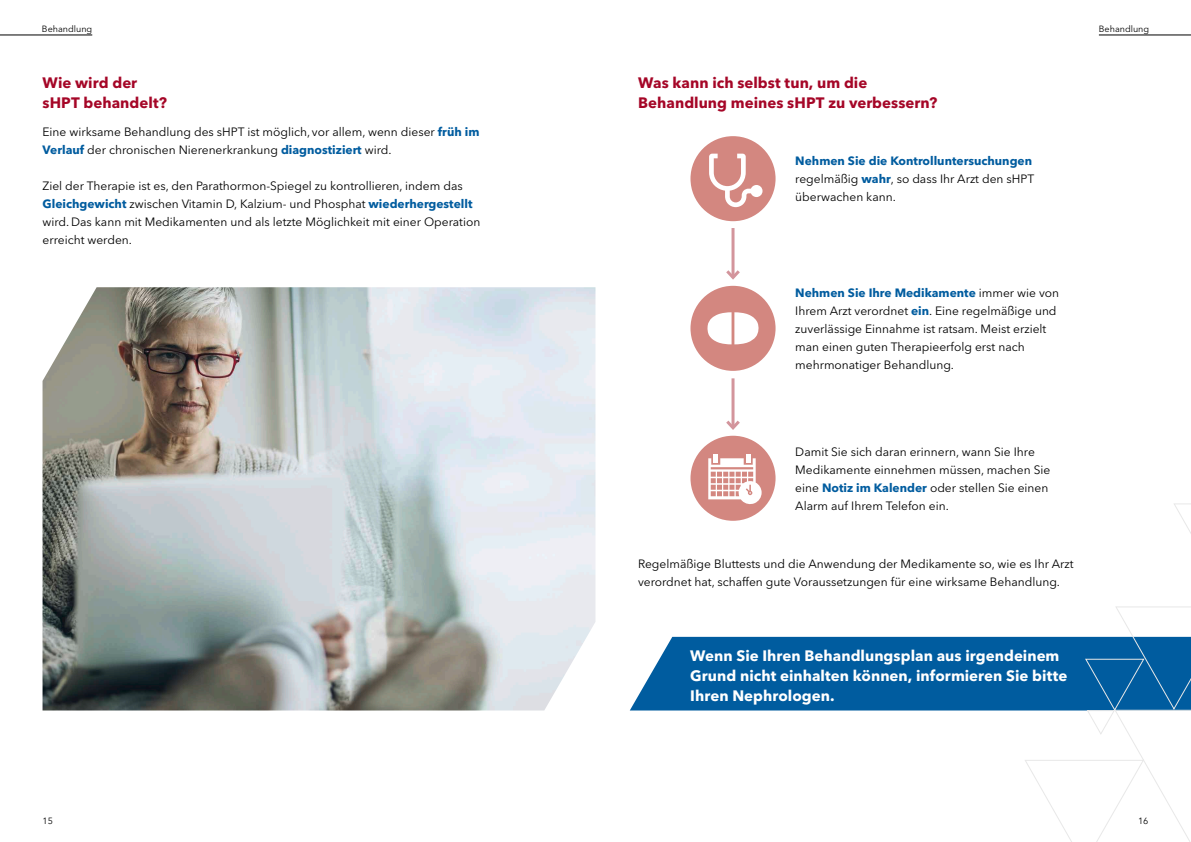
<style>
.page{position:relative;width:1191px;height:842px;background:#fff}
.page>*{position:absolute;margin:0;border:0;box-sizing:border-box;transform-origin:0 0}
.t1{font:700 15px/20px "Avenir Next LT Pro";letter-spacing:.005em;color:#fff}
.t2{font:700 15px/20px "Avenir Next LT Pro";letter-spacing:.005em;color:#a50627}
.t3{font:12px/18px "Avenir Next LT Pro";color:#000}
.t4{font:9px "Avenir Next LT Pro";color:#000}
.s1{font-weight:700;color:#005c9f}
</style>
<div class="page">
<hr style="left:731px;top:228px;width:3px;height:49px;background:#d3959c">
<svg style="left:726px;top:267px;width:14px;height:13px"></svg>
<hr style="left:731px;top:378px;width:3px;height:50px;background:#d3959c">
<svg style="left:726px;top:417px;width:14px;height:13px"></svg>
<div style="left:690px;top:136px;width:85px;height:85px;background:#d38780;border-radius:50%"></div>
<svg style="left:709px;top:154px;width:53px;height:53px"></svg>
<div style="left:690px;top:436px;width:85px;height:85px;background:#d38780;border-radius:50%"></div>
<svg style="left:708px;top:454px;width:53px;height:50px"></svg>
<div style="left:630px;top:637px;width:394px;height:73px;background:#005c9f"></div>
<hr style="left:1098px;top:35px;width:93px;height:1px;background:#000">
<hr style="left:0;top:35px;width:92px;height:1px;background:#000">
<svg style="left:1024px;top:503px;width:167px;height:339px"></svg>
<img style="left:43px;top:287px;width:552px;height:423px">
<div style="left:690px;top:286px;width:85px;height:85px;background:#d38780;border-radius:50%"></div>
<svg style="left:707px;top:312px;width:52px;height:32px"></svg>
<p class="t4" style="left:42px;top:23px;width:52px">Behandlung</p>
<p class="t4" style="left:1098px;top:23px;width:52px">Behandlung</p>
<p class="t2" style="left:43px;top:73px;width:126px">Wie wird der sHPT behandelt?</p>
<p class="t3" style="left:43px;top:123px;width:438px">Eine wirksame Behandlung des sHPT ist möglich, vor allem, wenn dieser <span class="s1">früh im<br>Verlauf</span> der chronischen Nierenerkrankung <span class="s1">diagnostiziert</span> wird.</p>
<p class="t3" style="left:43px;top:177px;width:439px">Ziel der Therapie ist es, den Parathormon-Spiegel zu kontrollieren, indem das <span class="s1">Gleichgewicht</span> zwischen Vitamin D, Kalzium- und Phosphat <span class="s1">wiederhergestellt </span>wird.Das kann mit Medikamenten und als letzte Möglichkeit mit einer Operation erreicht werden.</p>
<p class="t2" style="left:638px;top:73px;width:300px">Was kann ich selbst tun, um die<br>Behandlung meines sHPT zu verbessern?</p>
<p class="t3" style="left:795px;top:152px;width:240px"><span class="s1">Nehmen Sie die Kontrolluntersuchungen </span>regelmäßig <span class="s1">wahr</span>, so dass Ihr Arzt den sHPT überwachen kann.</p>
<p class="t3" style="left:795px;top:284px;width:265px"><span class="s1">Nehmen Sie Ihre Medikamente</span> immer wie von Ihrem Arzt verordnet <span class="s1">ein</span>. Eine regelmäßige und zuverlässige Einnahme ist ratsam. Meist erzielt man einen guten Therapieerfolg erst nach mehrmonatiger Behandlung.</p>
<p class="t3" style="left:795px;top:443px;width:257px">Damit Sie sich daran erinnern, wann Sie Ihre Medikamente einnehmen müssen, machen Sie eine <span class="s1">Notiz im Kalender</span> oder stellen Sie einen Alarm auf Ihrem Telefon ein.</p>
<p class="t3" style="left:638px;top:555px;width:437px">Regelmäßige Bluttests und die Anwendung der Medikamente so, wie es Ihr Arzt verordnet hat, schaffen gute Voraussetzungen für eine wirksame Behandlung.</p>
<p class="t1" style="left:690px;top:646px;width:378px">Wenn Sie Ihren Behandlungsplan aus irgendeinem<br>Grund nicht einhalten können, informieren Sie bitte<br>Ihren Nephrologen.</p>
<p class="t4" style="left:43px;top:816px;width:12px">15</p>
<p class="t4" style="left:1138px;top:816px;width:12px">16</p>
</div>
